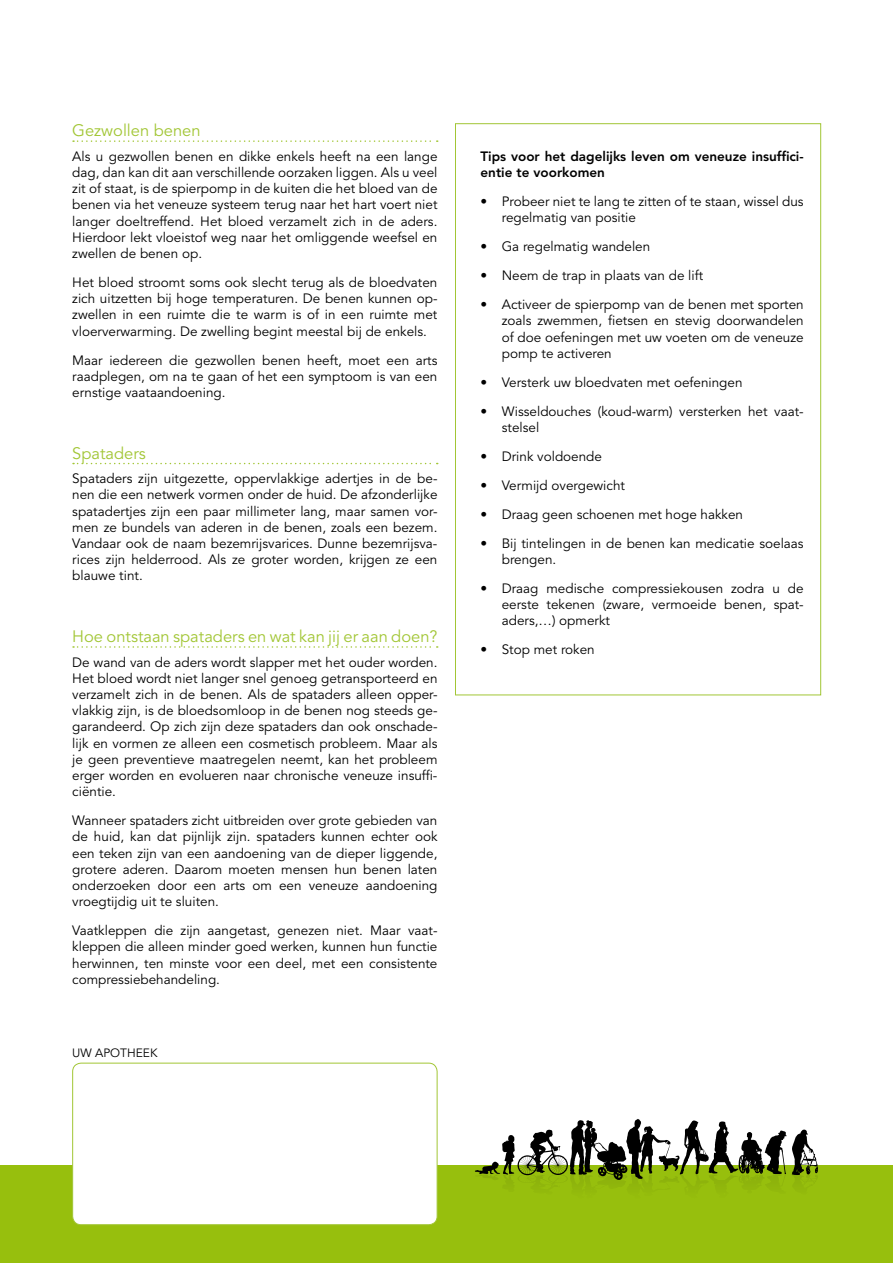
<style>
.page{position:relative;width:893px;height:1263px;background:#fff}
.page>*{position:absolute;margin:0;border:0;box-sizing:border-box;transform-origin:0 0}
.t1{font:16.5px "Avenir LT Std";color:#a2c635}
.t2{font:13.5px/16.2px "Avenir LT Std";color:#000;text-align:justify}
.t3{font:800 13.5px/16.2px "Avenir LT Std";color:#000}
.t4{font:12px "Avenir LT Std";color:#000}
</style>
<div class="page">
<div style="left:0;top:1165px;width:893px;height:98px;background:#97bf0d"></div>
<svg style="left:475px;top:1119px;width:343px;height:65px"></svg>
<div style="left:73px;top:1063px;width:364px;height:162px;background:#fff;border-radius:9px"></div>
<div style="left:72px;top:1063px;width:365px;height:162px;border:1px solid #a2c635;border-radius:9px"></div>
<svg style="left:73px;top:140px;width:365px;height:2px"></svg>
<svg style="left:73px;top:463px;width:365px;height:1px"></svg>
<svg style="left:73px;top:646px;width:365px;height:2px"></svg>
<p class="t1" style="left:72px;top:121px;width:130px">Gezwollen benen</p>
<p class="t2" style="left:72px;top:148px;width:367px">Als u gezwollen benen en dikke enkels heeft na een lange dag, dan kan dit aan verschillende oorzaken liggen. Als u veel zit of staat, is de spierpomp in de kuiten die het bloed van de benen via het veneuze systeem terug naar het hart voert niet langer doeltreffend. Het bloed verzamelt zich in de aders.<br>Hierdoor lekt vloeistof weg naar het omliggende weefsel en zwellen de benen op.</p>
<p class="t2" style="left:72px;top:275px;width:367px">Het bloed stroomt soms ook slecht terug als de bloedvaten zich uitzetten bij hoge temperaturen. De benen kunnen op&shy;zwellen in een ruimte die te warm is of in een ruimte met vloerverwarming. De zwelling begint meestal bij de enkels.</p>
<p class="t2" style="left:72px;top:352px;width:367px">Maar iedereen die gezwollen benen heeft, moet een arts raadplegen, om na te gaan of het een symptoom is van een ernstige vaataandoening.</p>
<p class="t1" style="left:72px;top:443px;width:75px">Spataders</p>
<p class="t2" style="left:72px;top:471px;width:367px">Spataders zijn uitgezette, oppervlakkige adertjes in de be&shy;nen die een netwerk vormen onder de huid. De afzonderlijke spatadertjes zijn een paar millimeter lang, maar samen vor&shy;men ze bundels van aderen in de benen, zoals een bezem.<br>Vandaar ook de naam bezemrijsvarices. Dunne bezemrijsva&shy;rices zijn helderrood. Als ze groter worden, krijgen ze een blauwe tint.</p>
<p class="t1" style="left:72px;top:627px;width:367px">Hoe ontstaan spataders en wat kan jij er aan doen?</p>
<p class="t2" style="left:72px;top:654px;width:367px">De wand van de aders wordt slapper met het ouder worden.<br>Het bloed wordt niet langer snel genoeg getransporteerd en verzamelt zich in de benen. Als de spataders alleen opper&shy;vlakkig zijn, is de bloedsomloop in de benen nog steeds ge&shy;garandeerd. Op zich zijn deze spataders dan ook onschade&shy;lijk en vormen ze alleen een cosmetisch probleem. Maar als je geen preventieve maatregelen neemt, kan het probleem erger worden en evolueren naar chronische veneuze insuffi&shy;ciëntie.</p>
<p class="t2" style="left:72px;top:813px;width:367px">Wanneer spataders zicht uitbreiden over grote gebieden van de huid, kan dat pijnlijk zijn. spataders kunnen echter ook een teken zijn van een aandoening van de dieper liggende, grotere aderen. Daarom moeten mensen hun benen laten onderzoeken door een arts om een veneuze aandoening vroegtijdig uit te sluiten.</p>
<p class="t2" style="left:72px;top:923px;width:367px">Vaatkleppen die zijn aangetast, genezen niet. Maar vaat&shy;kleppen die alleen minder goed werken, kunnen hun functie herwinnen, ten minste voor een deel, met een consistente compressiebehandeling.</p>
<p class="t4" style="left:72px;top:1046px;width:87px">UW APOTHEEK</p>
<p class="t3" style="left:480px;top:148px;width:325px">Tips voor het dagelijks leven om veneuze insuffici&shy;ëntie te voorkomen</p>
<p class="t2" style="left:502px;top:194px;width:303px;text-indent:-21px">• Probeer niet te lang te zitten of te staan, wissel dus regelmatig van positie</p>
<p class="t2" style="left:480px;top:239px;width:171px">• Ga regelmatig wandelen</p>
<p class="t2" style="left:480px;top:268px;width:224px">• Neem de trap in plaats van de lift</p>
<p class="t2" style="left:502px;top:297px;width:303px;text-indent:-21px">• Activeer de spierpomp van de benen met sporten zoals zwemmen, fietsen en stevig doorwandelen of doe oefeningen met uw voeten om de veneuze pomp te activeren</p>
<p class="t2" style="left:480px;top:374px;width:264px">• Versterk uw bloedvaten met oefeningen</p>
<p class="t2" style="left:502px;top:403px;width:303px;text-indent:-21px">• Wisseldouches (koud-warm) versterken het vaat&shy;stelsel</p>
<p class="t2" style="left:480px;top:448px;width:123px">• Drink voldoende</p>
<p class="t2" style="left:480px;top:477px;width:146px">• Vermijd overgewicht</p>
<p class="t2" style="left:480px;top:506px;width:264px">• Draag geen schoenen met hoge hakken</p>
<p class="t2" style="left:502px;top:535px;width:303px;text-indent:-21px">• Bij tintelingen in de benen kan medicatie soelaas brengen.</p>
<p class="t2" style="left:502px;top:580px;width:303px;text-indent:-21px">• Draag medische compressiekousen zodra u de eerste tekenen (zware, vermoeide benen, spat&shy;aders,…) opmerkt</p>
<p class="t2" style="left:480px;top:642px;width:116px">• Stop met roken</p>
</div>
